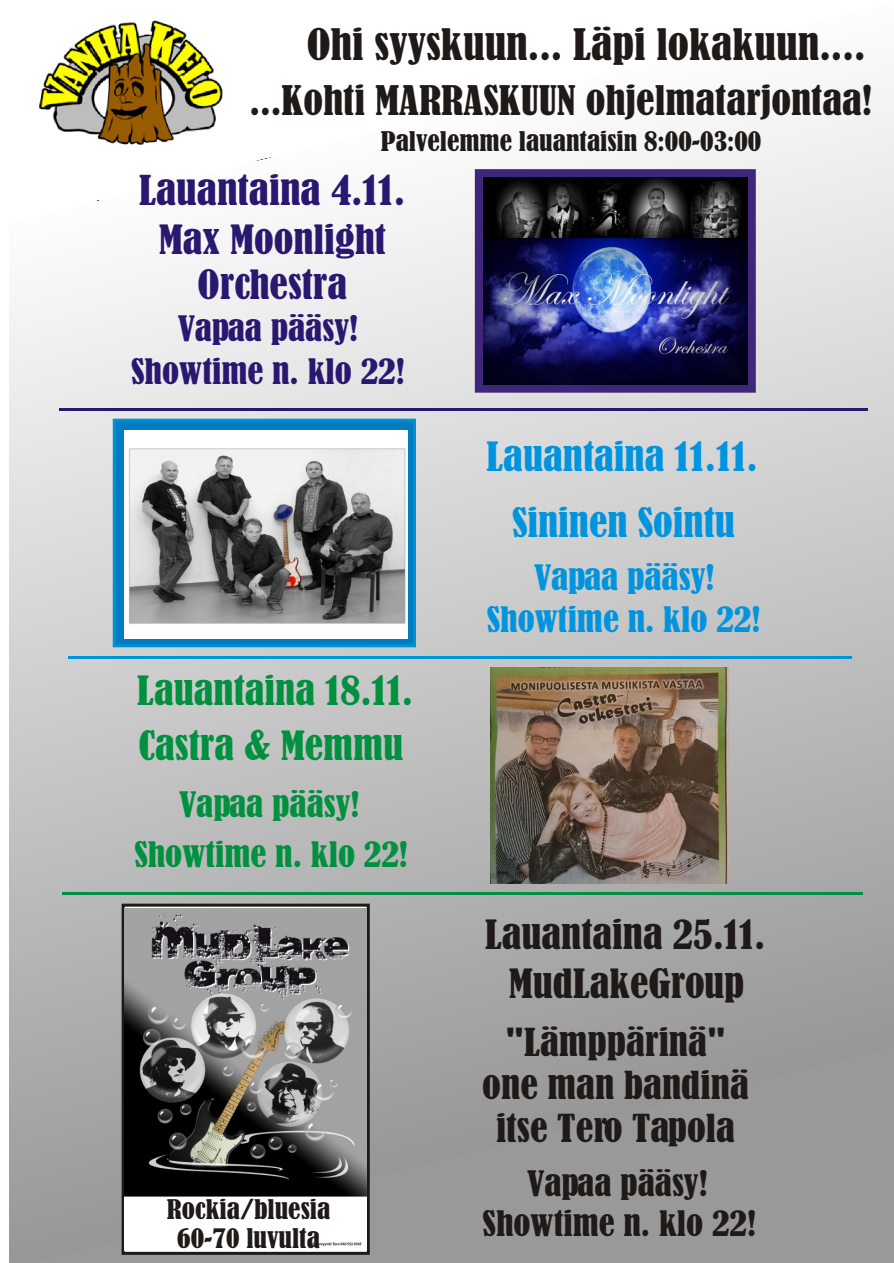
<style>
.page{position:relative;width:894px;height:1263px;background:#fff}
.page>*{position:absolute;margin:0;border:0;box-sizing:border-box;transform-origin:0 0}
.t1{font:40.35px "Bernard MT Condensed";color:#1f1a17;scale:1.1 1}
.t2{font:38.25px "Bernard MT Condensed";color:#291770;scale:1.1 1}
.t3{font:37.95px "Bernard MT Condensed";color:#1f1a17;scale:1.09 1}
.t4{font:37.5px "Bernard MT Condensed";color:#0094de;scale:1.1 1}
.t5{font:37.5px "Bernard MT Condensed";color:#009140;scale:1.1 1}
.t6{font:37.5px "Bernard MT Condensed";color:#1f1a17;scale:1.1 1}
.t7{font:37.5px/44.5px "Bernard MT Condensed";color:#291770;text-align:center;scale:1.1 1}
.t8{font:35.85px/42.6px "Bernard MT Condensed";color:#1f1a17;text-align:center;scale:1.1 1}
.t9{font:32.55px/42.9px "Bernard MT Condensed";color:#291770;text-align:center;scale:1.1 1}
.t10{font:32.55px/42.5px "Bernard MT Condensed";color:#0094de;text-align:center;scale:1.1 1}
.t11{font:32.55px/49.3px "Bernard MT Condensed";color:#009140;text-align:center;scale:1.1 1}
.t12{font:32.55px/40.5px "Bernard MT Condensed";color:#1f1a17;text-align:center;scale:1.1 1}
.t13{font:25.2px/29.8px "Bernard MT Condensed";color:#1f1a17;text-align:center;scale:1.1 1}
</style>
<div class="page">
<img style="left:9px;top:89px;width:885px;height:1174px">
<svg style="left:122px;top:904px;width:248px;height:351px;background:#534f4d"></svg>
<div style="left:113px;top:419px;width:303px;height:228px;background:#007dc2;border:3px solid #0091d1"></div>
<hr style="left:59px;top:408px;width:808px;height:3px;background:#291770">
<hr style="left:68px;top:656px;width:783px;height:3px;background:#0094de">
<svg style="left:475px;top:169px;width:281px;height:224px;background:#402776"></svg>
<img style="left:483px;top:177px;width:265px;height:62px">
<img style="left:483px;top:239px;width:265px;height:145px">
<hr style="left:62px;top:892px;width:800px;height:3px;background:#009140">
<img style="left:490px;top:667px;width:239px;height:217px">
<img style="left:125px;top:431px;width:282px;height:208px">
<img style="left:125px;top:909px;width:242px;height:341px">
<img style="left:38px;top:20px;width:188px;height:128px">
<h1 class="t1" style="left:307px;top:27px;width:510px">Ohi syyskuun... Läpi lokakuun....</h1>
<h3 class="t3" style="left:249px;top:85px;width:573px">...Kohti MARRASKUUN ohjelmatarjontaa!</h3>
<p class="t13" style="left:381px;top:128px;width:348px">Palvelemme lauantaisin 8:00-03:00</p>
<h2 class="t2" style="left:139px;top:175px;width:243px">Lauantaina 4.11.</h2>
<h3 class="t7" style="left:159px;top:219px;width:208px">Max Moonlight<br>Orchestra</h3>
<p class="t9" style="left:131px;top:308px;width:250px">Vapaa pääsy!<br>Showtime n. klo 22!</p>
<h3 class="t5" style="left:137px;top:675px;width:252px">Lauantaina 18.11.</h3>
<h3 class="t5" style="left:139px;top:730px;width:242px">Castra &amp; Memmu</h3>
<p class="t11" style="left:134px;top:781px;width:250px">Vapaa pääsy!<br>Showtime n. klo 22!</p>
<p class="t13" style="left:167px;top:1195px;width:150px">Rockia/bluesia<br>60-70 luvulta</p>
<h3 class="t4" style="left:487px;top:440px;width:248px">Lauantaina 11.11.</h3>
<h3 class="t4" style="left:512px;top:507px;width:204px">Sininen Sointu</h3>
<p class="t10" style="left:487px;top:558px;width:250px">Vapaa pääsy!<br>Showtime n. klo 22!</p>
<h3 class="t6" style="left:485px;top:919px;width:256px">Lauantaina 25.11.</h3>
<h3 class="t6" style="left:509px;top:968px;width:216px">MudLakeGroup</h3>
<h3 class="t8" style="left:482px;top:1023px;width:244px">"Lämppärinä" one man bandinä itse Tero Tapola</h3>
<p class="t12" style="left:483px;top:1164px;width:250px">Vapaa pääsy!<br>Showtime n. klo 22!</p>
</div>
